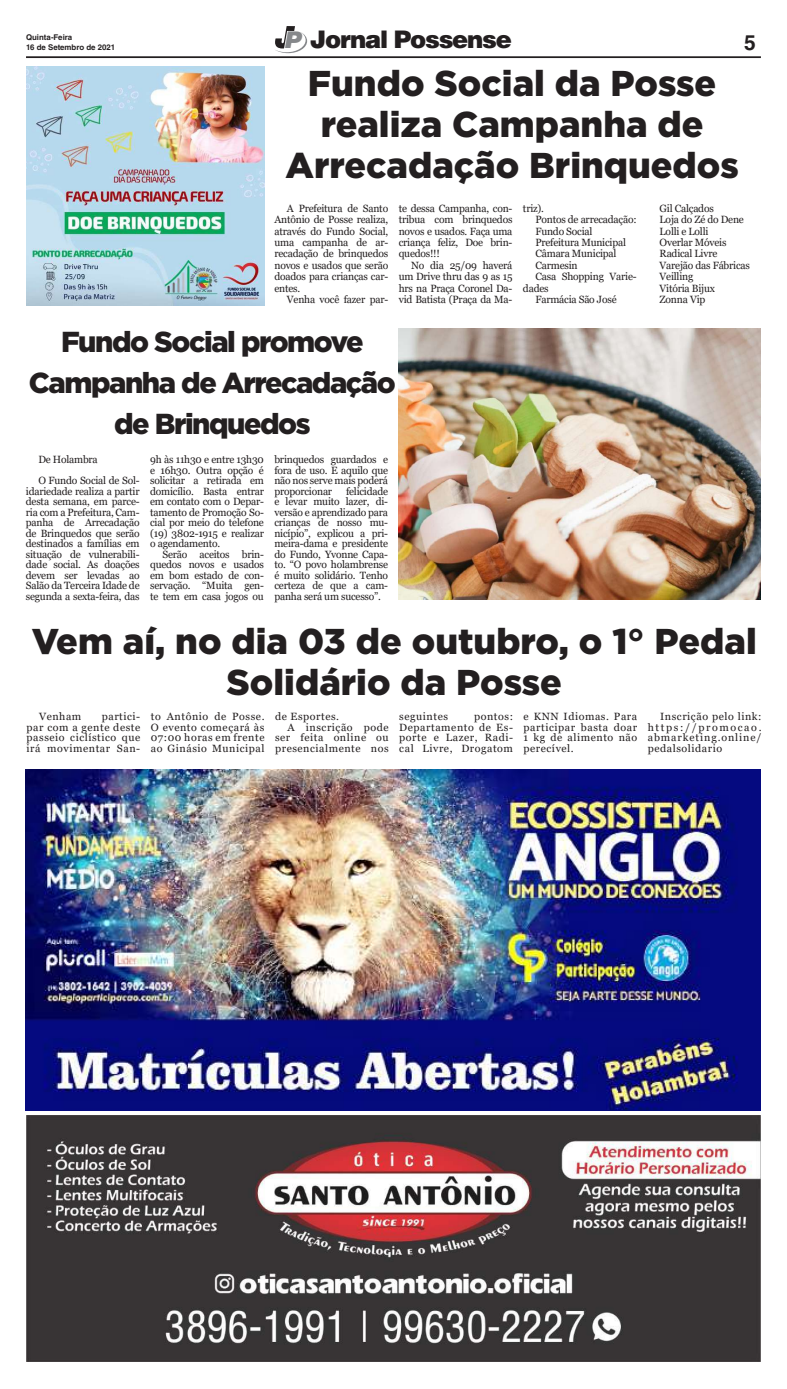
<style>
.page{position:relative;width:787px;height:1389px;background:#fff}
.page>*{position:absolute;margin:0;border:0;box-sizing:border-box;transform-origin:0 0}
.t1{font:900 35.88px/41.1px "Gotham";color:#231f20;text-align:center}
.t2{font:900 28.88px/41.1px "Gotham";letter-spacing:-.05em;color:#231f20;text-align:center}
.t3{font:900 24.24px "Helvetica LT Std";letter-spacing:-.05em;color:#231f20}
.t4{font:700 21px "Helvetica LT Std";color:#231f20}
.t5{font:10.5px/10.5px "Georgia";letter-spacing:-.02em;color:#231f20;text-align:justify}
.t6{font:10.5px "Georgia";letter-spacing:.05em;color:#231f20}
.t7{font:700 7.88px/9.5px "Helvetica LT Std";color:#231f20}
.s1{font-family:"Airbus Special";font-weight:400;font-size:23.01px;color:#86888b}
</style>
<div class="page">
<hr style="left:26px;top:56px;width:734px;height:2px;background:#231f20">
<svg style="left:275px;top:26px;width:32px;height:27px"></svg>
<img style="left:25px;top:770px;width:734px;height:340px">
<img style="left:27px;top:1115px;width:732px;height:247px">
<img style="left:26px;top:67px;width:238px;height:239px">
<img style="left:398px;top:329px;width:362px;height:271px">
<p class="t7" style="left:26px;top:33px;width:91px">Quinta-Feira<br>16 de Setembro de 2021</p>
<h3 class="t3" style="left:283px;top:24px;width:230px"><span class="s1">P</span> Jornal Possense</h3>
<h3 class="t4" style="left:743px;top:30px;width:13px">5</h3>
<h1 class="t1" style="left:285px;top:62px;width:454px">Fundo Social da Posse realiza Campanha de<br>Arrecadação Brinquedos</h1>
<p class="t5" style="left:274px;top:203px;width:115px;line-height:11.4px;text-indent:12px">A Prefeitura de Santo Antônio de Posse realiza, através do Fundo Social, uma campanha de ar&shy;recadação de brinquedos novos e usados que serão doados para crianças car&shy;entes.</p>
<p class="t5" style="left:287px;top:294px;width:103px">Venha você fazer par-</p>
<p class="t5" style="left:398px;top:203px;width:115px;line-height:11.4px">te dessa Campanha, con&shy;tribua com brinquedos novos e usados. Faça uma criança feliz, Doe brin&shy;quedos!!!</p>
<p class="t5" style="left:398px;top:260px;width:115px;line-height:11.4px;text-indent:12px">No dia 25/09 haverá um Drive thru das 9 as 15 hrs na Praça Coronel Da&shy;vid Batista (Praça da Ma-</p>
<h2 class="t2" style="left:29px;top:321px;width:368px">Fundo Social promove<br>Campanha de Arrecadação de Brinquedos</h2>
<p class="t5" style="left:38px;top:449px;width:103px;line-height:21px">De Holambra<br>O Fundo Social de Sol-</p>
<p class="t5" style="left:26px;top:486px;width:115px">idariedade realiza a partir desta semana, em parce&shy;ria com a Prefeitura, Cam&shy;panha de Arrecadação de Brinquedos que serão destinados a famílias em situação de vulnerabili&shy;dade social. As doações devem ser levadas ao Salão da Terceira Idade de segunda a sexta-feira, das</p>
<p class="t5" style="left:150px;top:454px;width:115px">9h às 11h30 e entre 13h30 e 16h30. Outra opção é solicitar a retirada em domicílio. Basta entrar em contato com o Depar&shy;tamento de Promoção So&shy;cial por meio do telefone (19) 3802-1915 e realizar o agendamento.</p>
<p class="t5" style="left:150px;top:549px;width:115px;text-indent:12px">Serão aceitos brin&shy;quedos novos e usados em bom estado de con&shy;servação. “Muita gen&shy;te tem em casa jogos ou</p>
<p class="t5" style="left:274px;top:454px;width:115px">brinquedos guardados e fora de uso. E aquilo que não nos serve mais poderá proporcionar</p>
<p class="t5" style="left:274px;top:486px;width:115px;text-indent:72px">felicidade e levar muito lazer, di&shy;versão e aprendizado para crianças de nosso mu&shy;nicípio”, explicou a pri&shy;meira-dama e presidente do Fundo, Yvonne Capa&shy;to. “O povo holambrense é muito solidário. Tenho certeza de que a cam&shy;panha será um sucesso”.</p>
<p class="t5" style="left:523px;top:203px;width:22px">triz).</p>
<p class="t5" style="left:535px;top:215px;width:103px">Pontos de arrecadação:</p>
<p class="t5" style="left:535px;top:226px;width:58px">Fundo Social</p>
<p class="t5" style="left:535px;top:237px;width:92px">Prefeitura Municipal</p>
<p class="t5" style="left:535px;top:249px;width:83px">Câmara Municipal</p>
<p class="t5" style="left:535px;top:260px;width:44px">Carmesin</p>
<p class="t5" style="left:535px;top:272px;width:103px">Casa Shopping Varie-</p>
<p class="t5" style="left:523px;top:283px;width:27px">dades</p>
<p class="t5" style="left:535px;top:294px;width:83px">Farmácia São José</p>
<p class="t5" style="left:659px;top:203px;width:92px;line-height:11.4px;text-align:left">Gil Calçados<br>Loja do Zé do Dene<br>Lolli e Lolli<br>Overlar Móveis<br>Radical Livre<br>Varejão das Fábricas<br>Veilling<br>Vitória Bijux<br>Zonna Vip</p>
<h1 class="t1" style="left:32px;top:620px;width:726px">Vem aí, no dia 03 de outubro, o 1° Pedal<br>Solidário da Posse</h1>
<p class="t5" style="left:27px;top:711px;width:115px;text-indent:75px">partici&shy;par com a gente deste passeio ciclístico que irá movimentar San-</p>
<p class="t5" style="left:151px;top:711px;width:115px">to Antônio de Posse.<br>O evento começará às 07:00 horas em frente ao Ginásio Municipal</p>
<p class="t6" style="left:275px;top:710px;width:66px">de Esportes.</p>
<p class="t5" style="left:39px;top:711px;width:44px">Venham</p>
<p class="t6" style="left:287px;top:721px;width:103px">A inscrição pode</p>
<p class="t6" style="left:275px;top:731px;width:115px">ser feita online ou</p>
<p class="t6" style="left:275px;top:742px;width:115px">presencialmente nos</p>
<p class="t5" style="left:399px;top:711px;width:115px;text-indent:75px">pontos:<br>Departamento de Es&shy;porte e Lazer, Radi&shy;cal Livre, Drogatom</p>
<p class="t5" style="left:523px;top:711px;width:115px">e KNN Idiomas. Para participar basta doar 1 kg de alimento não perecível.</p>
<p class="t5" style="left:647px;top:711px;width:115px;text-indent:12px">Inscrição pelo link: https://promocao. abmarketing.online/ pedalsolidario</p>
<p class="t6" style="left:399px;top:710px;width:50px">seguintes</p>
</div>
